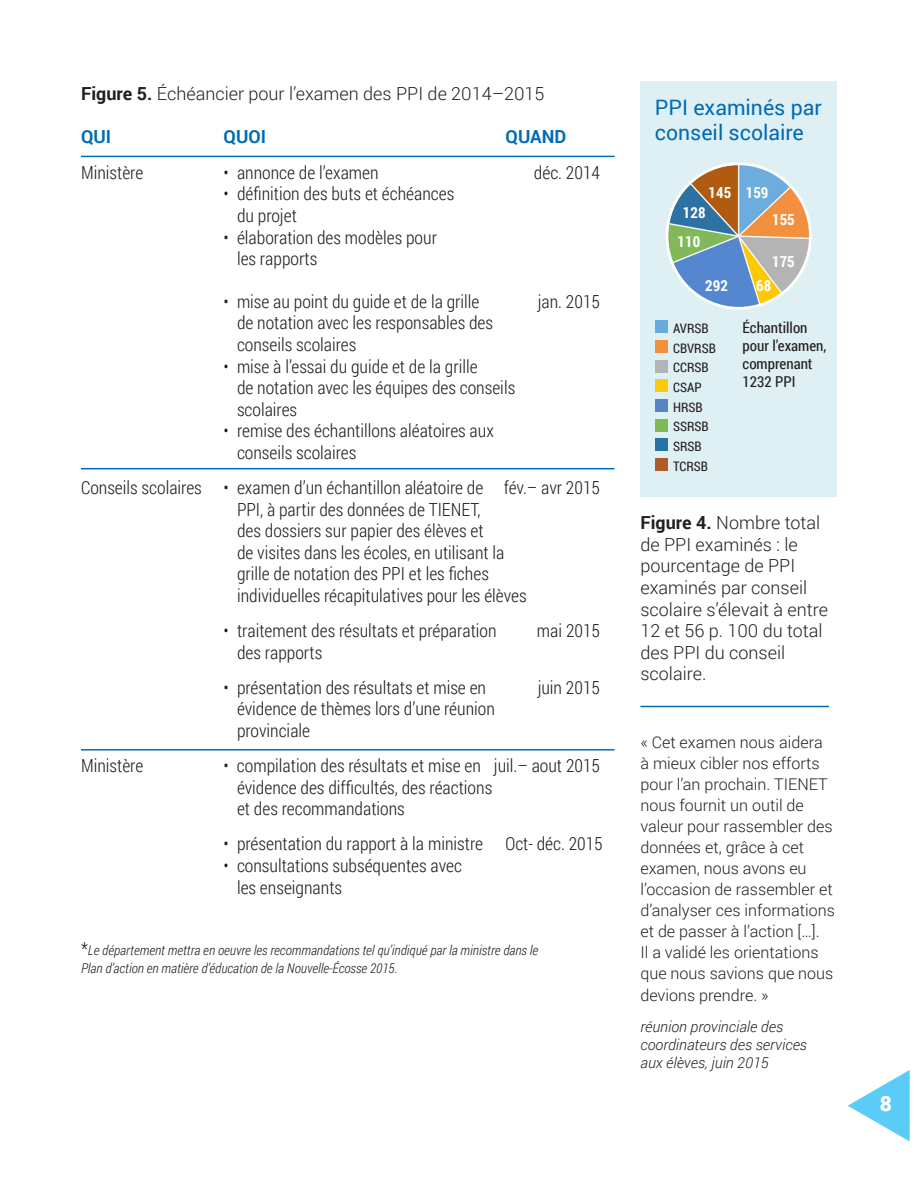
<style>
.page{position:relative;width:918px;height:1188px;background:#fff}
.page>*{position:absolute;margin:0;border:0;box-sizing:border-box;transform-origin:0 0}
.t1{font:21.3px/25.5px "Roboto";color:#006bb6}
.t2{font:900 21px "Roboto";color:#fff}
.t3{font:300 18px/21.6px "Roboto Condensed";color:#231f20}
.t4{font:300 18px/21.6px "Roboto";color:#231f20}
.t5{font:700 18px "Roboto";color:#006bb6}
.t6{font:300 16.2px/21px "Roboto";color:#231f20}
.t7{font:700 15.15px "Roboto Condensed";color:#fff}
.t8{font:italic 300 15px/18px "Roboto";color:#231f20}
.t9{font:15px/18px "Roboto Condensed";color:#231f20}
.t10{font:italic 300 13.5px/18px "Roboto Condensed";color:#231f20}
.t11{font:13.05px "Roboto Condensed";color:#231f20}
.s1{font-weight:700}
.s2{font-style:normal;font-size:18px}
</style>
<div class="page">
<hr style="left:81px;top:156px;width:534px;height:1px;background:#006bb6">
<hr style="left:81px;top:468px;width:534px;height:1px;background:#006bb6">
<hr style="left:81px;top:749px;width:534px;height:2px;background:#006bb6">
<hr style="left:640px;top:706px;width:189px;height:1px;background:#006bb6">
<svg style="left:848px;top:1070px;width:62px;height:72px"></svg>
<div style="left:640px;top:81px;width:197px;height:416px;background:#def0f3"></div>
<div style="left:655px;top:320px;width:12px;height:13px;background:#6aabdd"></div>
<div style="left:655px;top:340px;width:12px;height:13px;background:#f4903b"></div>
<div style="left:655px;top:360px;width:12px;height:12px;background:#b4b4b4"></div>
<div style="left:655px;top:379px;width:12px;height:13px;background:#fcc90b"></div>
<div style="left:655px;top:399px;width:12px;height:13px;background:#5585c4"></div>
<div style="left:655px;top:419px;width:12px;height:12px;background:#81b959"></div>
<div style="left:655px;top:439px;width:12px;height:12px;background:#2973a2"></div>
<div style="left:655px;top:458px;width:12px;height:13px;background:#b05c26"></div>
<img style="left:667px;top:166px;width:141px;height:140px">
<div style="left:666px;top:162px;width:146px;height:148px;border:3px solid #fff;border-radius:50%"></div>
<p class="t4" style="left:81px;top:82px;width:465px"><span class="s1">Figure 5.</span> Échéancier pour l’examen des PPI de 2014–2015</p>
<p class="t5" style="left:81px;top:124px;width:32px">QUI</p>
<p class="t5" style="left:224px;top:124px;width:44px">QUOI</p>
<p class="t5" style="left:505px;top:124px;width:62px">QUAND</p>
<p class="t3" style="left:81px;top:161px;width:64px">Ministère</p>
<p class="t3" style="left:224px;top:161px;width:157px">• annonce de l’examen</p>
<p class="t3" style="left:534px;top:161px;width:68px">déc. 2014</p>
<p class="t3" style="left:237px;top:183px;width:219px;text-indent:-14px">• définition des buts et échéances du projet</p>
<p class="t3" style="left:237px;top:226px;width:201px;text-indent:-14px">• élaboration des modèles pour les rapports</p>
<p class="t3" style="left:224px;top:290px;width:257px">• mise au point du guide et de la grille</p>
<p class="t3" style="left:538px;top:290px;width:64px">jan. 2015</p>
<p class="t3" style="left:237px;top:312px;width:258px">de notation avec les responsables des conseils scolaires</p>
<p class="t3" style="left:237px;top:355px;width:280px;text-indent:-14px">• mise à l’essai du guide et de la grille<br>de notation avec les équipes des conseils scolaires</p>
<p class="t3" style="left:237px;top:420px;width:258px;text-indent:-14px">• remise des échantillons aléatoires aux conseils scolaires</p>
<p class="t3" style="left:237px;top:476px;width:365px;text-indent:-156px">Conseils scolaires • examen d’un échantillon aléatoire de fév.– avr 2015<br>PPI, à partir des données de TIENET,<br>des dossiers sur papier des élèves et<br>de visites dans les écoles, en utilisant la<br>grille de notation des PPI et les fiches<br>individuelles récapitulatives pour les élèves</p>
<p class="t3" style="left:224px;top:619px;width:275px">• traitement des résultats et préparation</p>
<p class="t3" style="left:537px;top:619px;width:65px">mai 2015</p>
<p class="t3" style="left:237px;top:641px;width:87px">des rapports</p>
<p class="t3" style="left:224px;top:676px;width:264px">• présentation des résultats et mise en</p>
<p class="t3" style="left:538px;top:676px;width:64px">juin 2015</p>
<p class="t3" style="left:237px;top:698px;width:259px">évidence de thèmes lors d’une réunion provinciale</p>
<p class="t3" style="left:81px;top:754px;width:64px">Ministère</p>
<p class="t3" style="left:237px;top:754px;width:365px;text-indent:-14px">• compilation des résultats et mise en juil.– aout 2015 évidence des difficultés, des réactions<br>et des recommandations</p>
<p class="t3" style="left:224px;top:833px;width:261px">• présentation du rapport à la ministre</p>
<p class="t3" style="left:506px;top:833px;width:99px">Oct- déc. 2015</p>
<p class="t3" style="left:237px;top:854px;width:227px;text-indent:-14px">• consultations subséquentes avec les enseignants</p>
<p class="t10" style="left:81px;top:941px;width:459px"><span class="s2">*</span>Le département mettra en oeuvre les recommandations tel qu’indiqué par la ministre dans le<br>Plan d’action en matière d’éducation de la Nouvelle-Écosse 2015.</p>
<p class="t1" style="left:655px;top:94px;width:168px">PPI examinés par conseil scolaire</p>
<p class="t7" style="left:709px;top:182px;width:24px">145</p>
<p class="t7" style="left:746px;top:182px;width:24px">159</p>
<p class="t7" style="left:683px;top:202px;width:24px">128</p>
<p class="t7" style="left:678px;top:231px;width:24px">110</p>
<p class="t7" style="left:705px;top:275px;width:24px">292</p>
<p class="t11" style="left:673px;top:319px;width:37px">AVRSB</p>
<p class="t11" style="left:673px;top:339px;width:44px">CBVRSB</p>
<p class="t11" style="left:673px;top:359px;width:37px">CCRSB</p>
<p class="t11" style="left:673px;top:378px;width:30px">CSAP</p>
<p class="t11" style="left:673px;top:398px;width:31px">HRSB</p>
<p class="t11" style="left:673px;top:418px;width:37px">SSRSB</p>
<p class="t11" style="left:673px;top:437px;width:30px">SRSB</p>
<p class="t11" style="left:673px;top:457px;width:36px">TCRSB</p>
<p class="t7" style="left:772px;top:209px;width:24px">155</p>
<p class="t7" style="left:772px;top:251px;width:24px">175</p>
<p class="t7" style="left:756px;top:275px;width:17px">68</p>
<p class="t9" style="left:743px;top:319px;width:85px">Échantillon pour l’examen, comprenant<br>1232 PPI</p>
<p class="t4" style="left:640px;top:511px;width:189px"><span class="s1">Figure 4.</span> Nombre total de PPI examinés : le pourcentage de PPI examinés par conseil scolaire s’élevait à entre<br>12 et 56 p. 100 du total des PPI du conseil scolaire.</p>
<p class="t6" style="left:640px;top:732px;width:196px">« Cet examen nous aidera à mieux cibler nos efforts pour l’an prochain. TIENET nous fournit un outil de valeur pour rassembler des données et, grâce à cet examen, nous avons eu l’occasion de rassembler et d’analyser ces informations et de passer à l’action […].<br>Il a validé les orientations que nous savions que nous devions prendre. »</p>
<p class="t8" style="left:640px;top:1018px;width:168px">réunion provinciale des coordinateurs des services aux élèves, juin 2015</p>
<p class="t2" style="left:880px;top:1089px;width:14px">8</p>
</div>
